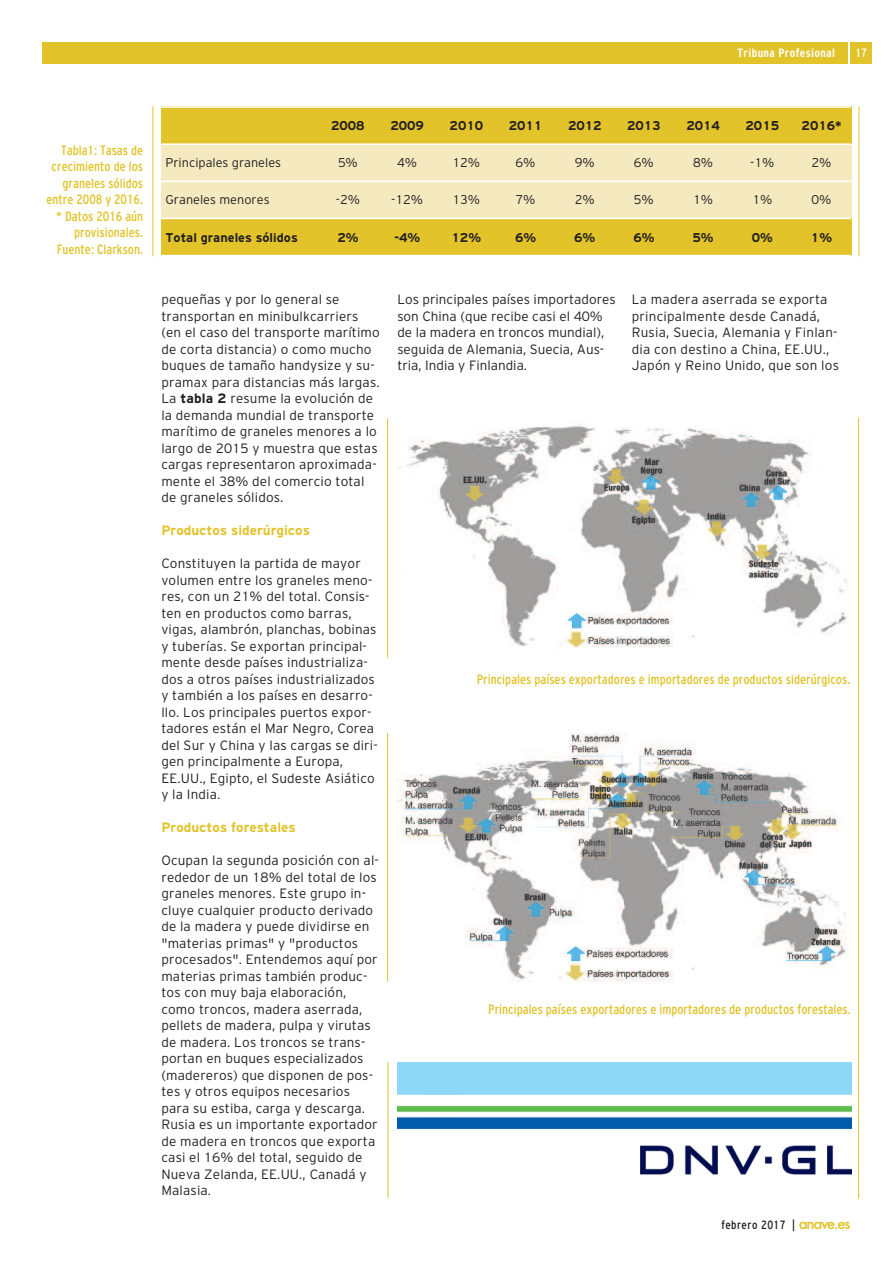
<style>
.page{position:relative;width:893px;height:1263px;background:#fff}
.page>*{position:absolute;margin:0;border:0;box-sizing:border-box;transform-origin:0 0}
.t1{font:300 13.5px/16.5px "Civica 01";letter-spacing:.01em;color:#231f20}
.t2{font:condensed 13.5px/16.5px "Civica 06";color:#e2c32a;text-align:right}
.t3{font:700 13.5px "Civica 07";color:#e2c32a}
.t4{font:700 12.75px "Civica 07";color:#231f20}
.t5{font:300 12.75px "Civica 01";color:#231f20}
.t6{font:condensed 12px "Civica 06";letter-spacing:.04em;color:#231f20}
.t7{font:700 condensed 12px "Civica 09";letter-spacing:.035em;color:#fff}
.t8{font:condensed 12px "Civica 06";color:#fff}
.s1{font-family:"Civica 07";font-weight:700}
.s2{font-family:"Futura";font-weight:500;font-stretch:normal;font-size:14.85px;color:#e2c32a}
</style>
<div class="page">
<hr style="left:858px;top:417px;width:1px;height:782px;background:#e2c32a">
<hr style="left:388px;top:1062px;width:1px;height:136px;background:#e2c32a">
<img style="left:397px;top:1062px;width:455px;height:113px">
<hr style="left:153px;top:106px;width:1px;height:150px;background:#e2c32a">
<hr style="left:859px;top:106px;width:1px;height:150px;background:#e2c32a">
<div style="left:161px;top:106px;width:157px;height:38px;background:#e2c32a"></div>
<div style="left:318px;top:106px;width:60px;height:38px;background:#e2c32a"></div>
<div style="left:378px;top:106px;width:59px;height:38px;background:#e2c32a"></div>
<div style="left:437px;top:106px;width:59px;height:38px;background:#e2c32a"></div>
<div style="left:496px;top:106px;width:59px;height:38px;background:#e2c32a"></div>
<div style="left:555px;top:106px;width:59px;height:38px;background:#e2c32a"></div>
<div style="left:614px;top:106px;width:59px;height:38px;background:#e2c32a"></div>
<div style="left:673px;top:106px;width:60px;height:38px;background:#e2c32a"></div>
<div style="left:733px;top:106px;width:59px;height:38px;background:#e2c32a"></div>
<div style="left:792px;top:106px;width:59px;height:38px;background:#e2c32a"></div>
<div style="left:161px;top:144px;width:157px;height:37px;background:#f5eabf"></div>
<div style="left:318px;top:144px;width:60px;height:37px;background:#f5eabf"></div>
<div style="left:378px;top:144px;width:59px;height:37px;background:#f5eabf"></div>
<div style="left:437px;top:144px;width:59px;height:37px;background:#f5eabf"></div>
<div style="left:496px;top:144px;width:59px;height:37px;background:#f5eabf"></div>
<div style="left:555px;top:144px;width:59px;height:37px;background:#f5eabf"></div>
<div style="left:614px;top:144px;width:59px;height:37px;background:#f5eabf"></div>
<div style="left:673px;top:144px;width:60px;height:37px;background:#f5eabf"></div>
<div style="left:733px;top:144px;width:59px;height:37px;background:#f5eabf"></div>
<div style="left:792px;top:144px;width:59px;height:37px;background:#f5eabf"></div>
<div style="left:161px;top:181px;width:157px;height:37px;background:#f5eabf"></div>
<div style="left:318px;top:181px;width:60px;height:37px;background:#f5eabf"></div>
<div style="left:378px;top:181px;width:59px;height:37px;background:#f5eabf"></div>
<div style="left:437px;top:181px;width:59px;height:37px;background:#f5eabf"></div>
<div style="left:496px;top:181px;width:59px;height:37px;background:#f5eabf"></div>
<div style="left:555px;top:181px;width:59px;height:37px;background:#f5eabf"></div>
<div style="left:614px;top:181px;width:59px;height:37px;background:#f5eabf"></div>
<div style="left:673px;top:181px;width:60px;height:37px;background:#f5eabf"></div>
<div style="left:733px;top:181px;width:59px;height:37px;background:#f5eabf"></div>
<div style="left:792px;top:181px;width:59px;height:37px;background:#f5eabf"></div>
<div style="left:161px;top:218px;width:157px;height:38px;background:#e2c32a"></div>
<div style="left:318px;top:218px;width:60px;height:38px;background:#e2c32a"></div>
<div style="left:378px;top:218px;width:59px;height:38px;background:#e2c32a"></div>
<div style="left:437px;top:218px;width:59px;height:38px;background:#e2c32a"></div>
<div style="left:496px;top:218px;width:59px;height:38px;background:#e2c32a"></div>
<div style="left:555px;top:218px;width:59px;height:38px;background:#e2c32a"></div>
<div style="left:614px;top:218px;width:59px;height:38px;background:#e2c32a"></div>
<div style="left:673px;top:218px;width:60px;height:38px;background:#e2c32a"></div>
<div style="left:733px;top:218px;width:59px;height:38px;background:#e2c32a"></div>
<div style="left:792px;top:218px;width:59px;height:38px;background:#e2c32a"></div>
<hr style="left:161px;top:106px;width:690px;height:2px;background:#fff">
<hr style="left:161px;top:143px;width:690px;height:2px;background:#fff">
<hr style="left:161px;top:181px;width:690px;height:1px;background:#fff">
<hr style="left:161px;top:218px;width:690px;height:1px;background:#fff">
<hr style="left:161px;top:255px;width:690px;height:1px;background:#fff">
<img style="left:397px;top:733px;width:450px;height:248px">
<img style="left:398px;top:424px;width:449px;height:224px">
<div style="left:850px;top:43px;width:22px;height:21px;background:#e2c32a"></div>
<div style="left:43px;top:43px;width:805px;height:21px;background:#e2c32a"></div>
<hr style="left:387px;top:419px;width:1px;height:239px;background:#e2c32a">
<hr style="left:387px;top:733px;width:1px;height:248px;background:#e2c32a">
<p class="t7" style="left:738px;top:46px;width:99px">Tribuna Profesional</p>
<p class="t8" style="left:855px;top:46px;width:13px">17</p>
<p class="t2" style="left:46px;top:142px;width:98px">Tabla1: Tasas de crecimiento de los graneles sólidos entre 2008 y 2016. * Datos 2016 aún provisionales.<br>Fuente: Clarkson.</p>
<p class="t4" style="left:331px;top:118px;width:35px">2008</p>
<p class="t4" style="left:390px;top:118px;width:35px">2009</p>
<p class="t4" style="left:450px;top:118px;width:35px">2010</p>
<p class="t4" style="left:509px;top:118px;width:35px">2011</p>
<p class="t4" style="left:568px;top:118px;width:35px">2012</p>
<p class="t4" style="left:627px;top:118px;width:35px">2013</p>
<p class="t4" style="left:686px;top:118px;width:35px">2014</p>
<p class="t4" style="left:746px;top:118px;width:35px">2015</p>
<p class="t4" style="left:802px;top:118px;width:41px">2016*</p>
<p class="t5" style="left:166px;top:155px;width:117px">Principales graneles</p>
<p class="t5" style="left:338px;top:155px;width:21px">5%</p>
<p class="t5" style="left:397px;top:155px;width:21px">4%</p>
<p class="t5" style="left:453px;top:155px;width:29px">12%</p>
<p class="t5" style="left:516px;top:155px;width:21px">6%</p>
<p class="t5" style="left:575px;top:155px;width:21px">9%</p>
<p class="t5" style="left:634px;top:155px;width:21px">6%</p>
<p class="t5" style="left:693px;top:155px;width:21px">8%</p>
<p class="t5" style="left:750px;top:155px;width:26px">-1%</p>
<p class="t5" style="left:811px;top:155px;width:21px">2%</p>
<p class="t5" style="left:166px;top:193px;width:106px">Graneles menores</p>
<p class="t5" style="left:336px;top:193px;width:26px">-2%</p>
<p class="t5" style="left:391px;top:193px;width:33px">-12%</p>
<p class="t5" style="left:453px;top:193px;width:29px">13%</p>
<p class="t5" style="left:516px;top:193px;width:21px">7%</p>
<p class="t5" style="left:575px;top:193px;width:21px">2%</p>
<p class="t5" style="left:634px;top:193px;width:21px">5%</p>
<p class="t5" style="left:693px;top:193px;width:21px">1%</p>
<p class="t5" style="left:752px;top:193px;width:21px">1%</p>
<p class="t5" style="left:811px;top:193px;width:21px">0%</p>
<p class="t4" style="left:166px;top:230px;width:134px">Total graneles sólidos</p>
<p class="t4" style="left:337px;top:230px;width:23px">2%</p>
<p class="t4" style="left:394px;top:230px;width:28px">-4%</p>
<p class="t4" style="left:452px;top:230px;width:31px">12%</p>
<p class="t4" style="left:515px;top:230px;width:23px">6%</p>
<p class="t4" style="left:574px;top:230px;width:23px">6%</p>
<p class="t4" style="left:633px;top:230px;width:23px">6%</p>
<p class="t4" style="left:693px;top:230px;width:23px">5%</p>
<p class="t4" style="left:752px;top:230px;width:23px">0%</p>
<p class="t4" style="left:811px;top:230px;width:23px">1%</p>
<p class="t1" style="left:161px;top:291px;width:220px">pequeñas y por lo general se transportan en minibulkcarriers (en el caso del transporte marítimo de corta distancia) o como mucho buques de tamaño handysize y su&shy;pramax para distancias más largas.<br>La <span class="s1">tabla 2</span> resume la evolución de la demanda mundial de transporte marítimo de graneles menores a lo largo de 2015 y muestra que estas cargas representaron aproximada&shy;mente el 38% del comercio total de graneles sólidos.</p>
<p class="t3" style="left:161px;top:523px;width:150px">Productos siderúrgicos</p>
<p class="t1" style="left:161px;top:555px;width:218px">Constituyen la partida de mayor volumen entre los graneles meno&shy;res, con un 21% del total. Consis&shy;ten en productos como barras, vigas, alambrón, planchas, bobinas y tuberías. Se exportan principal&shy;mente desde países industrializa&shy;dos a otros países industrializados y también a los países en desarro&shy;llo. Los principales puertos expor&shy;tadores están el Mar Negro, Corea del Sur y China y las cargas se diri&shy;gen principalmente a Europa,<br>EE.UU., Egipto, el Sudeste Asiático y la India.</p>
<p class="t3" style="left:161px;top:820px;width:136px">Productos forestales</p>
<p class="t1" style="left:161px;top:852px;width:219px">Ocupan la segunda posición con al&shy;rededor de un 18% del total de los graneles menores. Este grupo in&shy;cluye cualquier producto derivado de la madera y puede dividirse en "materias primas" y "productos procesados". Entendemos aquí por materias primas también produc&shy;tos con muy baja elaboración, como troncos, madera aserrada, pellets de madera, pulpa y virutas de madera. Los troncos se trans&shy;portan en buques especializados (madereros) que disponen de pos&shy;tes y otros equipos necesarios para su estiba, carga y descarga.<br>Rusia es un importante exportador de madera en troncos que exporta casi el 16% del total, seguido de<br>Nueva Zelanda, EE.UU., Canadá y<br>Malasia.</p>
<p class="t1" style="left:397px;top:291px;width:220px">Los principales países importadores son China (que recibe casi el 40% de la madera en troncos mundial), seguida de Alemania, Suecia, Aus&shy;tria, India y Finlandia.</p>
<p class="t1" style="left:632px;top:291px;width:209px">La madera aserrada se exporta principalmente desde Canadá,<br>Rusia, Suecia, Alemania y Finlan&shy;dia con destino a China, EE.UU.,<br>Japón y Reino Unido, que son los</p>
<p class="t2" style="left:477px;top:671px;width:375px">Principales países exportadores e importadores de productos siderúrgicos.</p>
<p class="t2" style="left:488px;top:1001px;width:364px">Principales países exportadores e importadores de productos forestales.</p>
<p class="t6" style="left:721px;top:1217px;width:131px">febrero 2017 | <span class="s2">anave.es</span></p>
</div>
